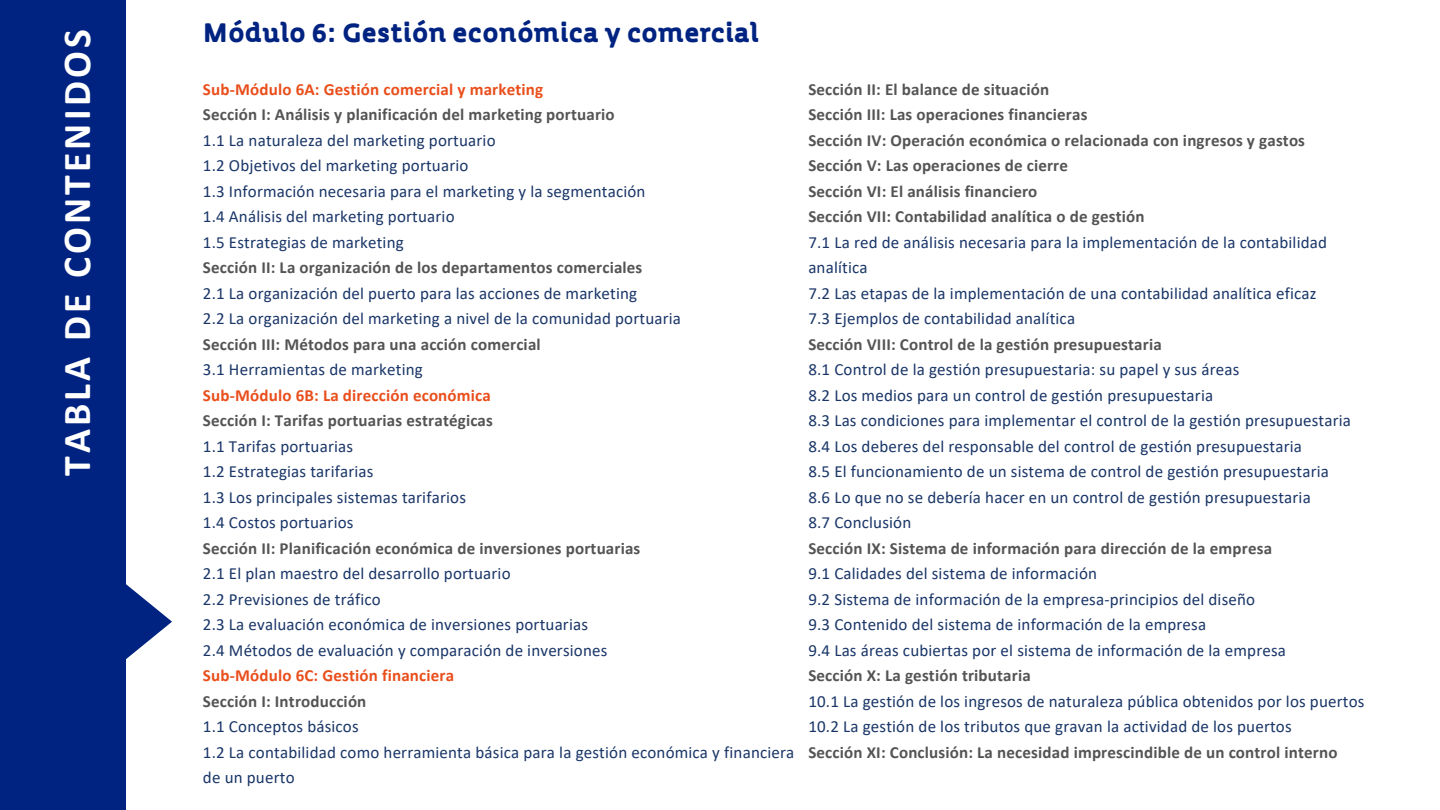
<style>
.page{position:relative;width:1440px;height:810px;background:#002381}
.page>*{position:absolute;margin:0;border:0;box-sizing:border-box;transform-origin:0 0}
.t1{font:700 39.7px "Calibri";letter-spacing:.08em;color:#fff}
.t2{font:900 26px "Urufont";color:#002381}
.t3{font:17px/25.5px "Calibri";letter-spacing:.01em;color:#1a3668}
.t4{font:700 17px/25.5px "Calibri";letter-spacing:.01em;color:#545454}
.t5{font:700 17px "Calibri";letter-spacing:.01em;color:#e94e1b}
</style>
<div class="page">
<div style="left:127px;top:0;width:1313px;height:810px;background:#fff"></div>
<svg style="left:126px;top:577px;width:46px;height:89px"></svg>
<h1 class="t1" style="left:60px;top:476px;width:448px;rotate:-90deg">TABLA DE CONTENIDOS</h1>
<h2 class="t2" style="left:203px;top:21px;width:558px">Módulo 6: Gestión económica y comercial</h2>
<p class="t5" style="left:203px;top:82px;width:342px">Sub-Módulo 6A: Gestión comercial y marketing</p>
<p class="t4" style="left:203px;top:103px;width:413px">Sección I: Análisis y planificación del marketing portuario</p>
<p class="t3" style="left:203px;top:129px;width:444px">1.1 La naturaleza del marketing portuario<br>1.2 Objetivos del marketing portuario<br>1.3 Información necesaria para el marketing y la segmentación 1.4 Análisis del marketing portuario<br>1.5 Estrategias de marketing</p>
<p class="t4" style="left:203px;top:256px;width:441px">Sección II: La organización de los departamentos comerciales</p>
<p class="t3" style="left:203px;top:282px;width:480px">2.1 La organización del puerto para las acciones de marketing<br>2.2 La organización del marketing a nivel de la comunidad portuaria</p>
<p class="t4" style="left:203px;top:333px;width:339px">Sección III: Métodos para una acción comercial</p>
<p class="t3" style="left:203px;top:358px;width:221px">3.1 Herramientas de marketing</p>
<p class="t5" style="left:203px;top:388px;width:289px">Sub-Módulo 6B: La dirección económica</p>
<p class="t4" style="left:203px;top:409px;width:292px">Sección I: Tarifas portuarias estratégicas</p>
<p class="t3" style="left:203px;top:435px;width:265px">1.1 Tarifas portuarias<br>1.2 Estrategias tarifarias<br>1.3 Los principales sistemas tarifarios<br>1.4 Costos portuarios</p>
<p class="t4" style="left:203px;top:537px;width:439px">Sección II: Planificación económica de inversiones portuarias</p>
<p class="t3" style="left:203px;top:562px;width:406px">2.1 El plan maestro del desarrollo portuario<br>2.2 Previsiones de tráfico<br>2.3 La evaluación económica de inversiones portuarias 2.4 Métodos de evaluación y comparación de inversiones</p>
<p class="t5" style="left:203px;top:669px;width:253px">Sub-Módulo 6C: Gestión financiera</p>
<p class="t4" style="left:203px;top:690px;width:165px">Sección I: Introducción</p>
<p class="t3" style="left:203px;top:715px;width:593px">1.1 Conceptos básicos<br>1.2 La contabilidad como herramienta básica para la gestión económica y financiera de un puerto</p>
<p class="t4" style="left:808px;top:78px;width:498px">Sección II: El balance de situación<br>Sección III: Las operaciones financieras<br>Sección IV: Operación económica o relacionada con ingresos y gastos Sección V: Las operaciones de cierre<br>Sección VI: El análisis financiero<br>Sección VII: Contabilidad analítica o de gestión</p>
<p class="t3" style="left:808px;top:231px;width:520px">7.1 La red de análisis necesaria para la implementación de la contabilidad analítica<br>7.2 Las etapas de la implementación de una contabilidad analítica eficaz 7.3 Ejemplos de contabilidad analítica</p>
<p class="t4" style="left:808px;top:333px;width:355px">Sección VIII: Control de la gestión presupuestaria</p>
<p class="t3" style="left:808px;top:358px;width:544px">8.1 Control de la gestión presupuestaria: su papel y sus áreas<br>8.2 Los medios para un control de gestión presupuestaria<br>8.3 Las condiciones para implementar el control de la gestión presupuestaria 8.4 Los deberes del responsable del control de gestión presupuestaria<br>8.5 El funcionamiento de un sistema de control de gestión presupuestaria 8.6 Lo que no se debería hacer en un control de gestión presupuestaria<br>8.7 Conclusión</p>
<p class="t4" style="left:808px;top:537px;width:465px">Sección IX: Sistema de información para dirección de la empresa</p>
<p class="t3" style="left:808px;top:562px;width:479px">9.1 Calidades del sistema de información<br>9.2 Sistema de información de la empresa-principios del diseño<br>9.3 Contenido del sistema de información de la empresa<br>9.4 Las áreas cubiertas por el sistema de información de la empresa</p>
<p class="t4" style="left:808px;top:664px;width:224px">Sección X: La gestión tributaria</p>
<p class="t3" style="left:808px;top:690px;width:558px">10.1 La gestión de los ingresos de naturaleza pública obtenidos por los puertos<br>10.2 La gestión de los tributos que gravan la actividad de los puertos</p>
<p class="t4" style="left:808px;top:741px;width:531px">Sección XI: Conclusión: La necesidad imprescindible de un control interno</p>
</div>
